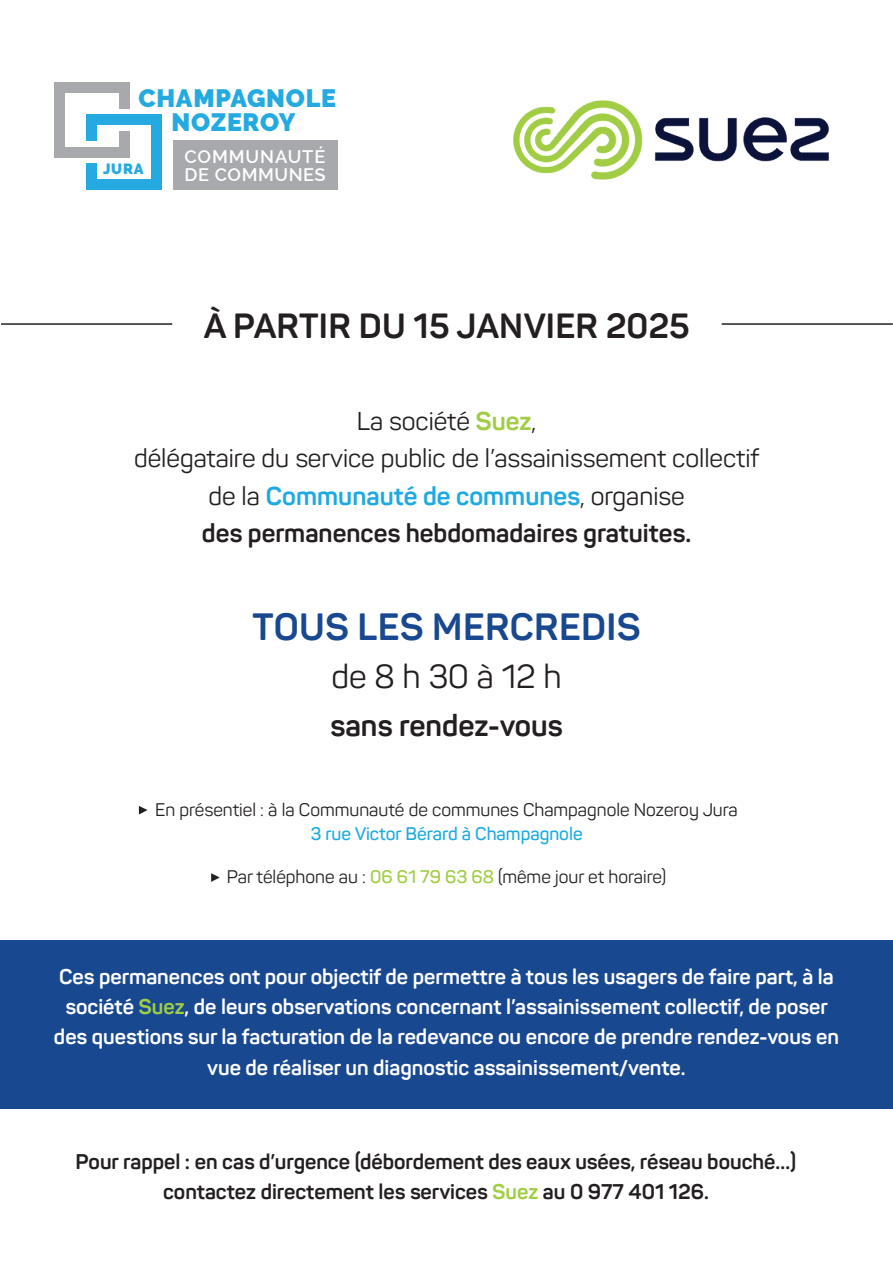
<style>
.page{position:relative;width:893px;height:1263px;background:#fff}
.page>*{position:absolute;margin:0;border:0;box-sizing:border-box;transform-origin:0 0}
.t1{font:700 37.5px "Panton";letter-spacing:.01em;color:#18488f}
.t2{font:700 34.5px "Panton";letter-spacing:.01em;color:#231f20}
.t3{font:33px "Panton";color:#231f20}
.t4{font:700 30px "Panton";color:#231f20}
.t5{font:25.5px/37.5px "Panton";color:#231f20;text-align:center}
.t6{font:900 25.05px "Raleway";letter-spacing:.03em;color:#24aae1}
.t7{font:700 21px/30px "Panton";color:#fff;text-align:center}
.t8{font:700 21px/30px "Panton";color:#231f20;text-align:center}
.t9{font:600 18.15px/18.6px "Raleway";letter-spacing:.03em;color:#fff}
.t10{font:18px "Panton";color:#231f20}
.t11{font:600 18px "Panton";color:#1eaae1}
.t12{font:900 14.85px "Raleway";color:#24aae1}
.s1{font-weight:700;color:#a0cd44}
.s2{font-weight:700;color:#1eaae1}
.s3{font-weight:700}
.s4{font-weight:600;color:#a0cd44}
.s5{color:#a0cd44}
</style>
<div class="page">
<div style="left:173px;top:140px;width:165px;height:50px;background:#a8a9ad"></div>
<div style="left:54px;top:147px;width:75px;height:10px;background:#a8a9ad"></div>
<div style="left:54px;top:82px;width:75px;height:10px;background:#a8a9ad"></div>
<div style="left:54px;top:82px;width:10px;height:75px;background:#a8a9ad"></div>
<div style="left:119px;top:131px;width:10px;height:26px;background:#a8a9ad"></div>
<div style="left:119px;top:82px;width:10px;height:26px;background:#a8a9ad"></div>
<div style="left:86px;top:114px;width:76px;height:11px;background:#24aae1"></div>
<div style="left:86px;top:179px;width:76px;height:11px;background:#24aae1"></div>
<div style="left:151px;top:114px;width:11px;height:76px;background:#24aae1"></div>
<div style="left:86px;top:114px;width:11px;height:27px;background:#24aae1"></div>
<div style="left:86px;top:164px;width:11px;height:26px;background:#24aae1"></div>
<img style="left:514px;top:100px;width:314px;height:80px">
<hr style="left:1px;top:323px;width:171px;height:2px;background:#231f20">
<svg style="left:139px;top:806px;width:9px;height:8px"></svg>
<svg style="left:211px;top:873px;width:9px;height:9px"></svg>
<div style="left:0;top:940px;width:893px;height:169px;background:#18488f"></div>
<hr style="left:722px;top:323px;width:171px;height:2px;background:#231f20">
<p class="t6" style="left:139px;top:84px;width:199px">CHAMPAGNOLE</p>
<p class="t12" style="left:103px;top:160px;width:42px">JURA</p>
<p class="t6" style="left:172px;top:108px;width:125px">NOZEROY</p>
<p class="t9" style="left:185px;top:147px;width:143px">COMMUNAUTÉ<br>DE COMMUNES</p>
<h2 class="t2" style="left:204px;top:304px;width:487px">À PARTIR DU 15 JANVIER 2025</h2>
<p class="t5" style="left:134px;top:402px;width:627px">La société <span class="s1">Suez</span>,<br>délégataire du service public de l’assainissement collectif de la <span class="s2">Communauté de communes</span>, organise<br><span class="s3">des permanences hebdomadaires gratuites.</span></p>
<h1 class="t1" style="left:252px;top:603px;width:390px">TOUS LES MERCREDIS</h1>
<h3 class="t3" style="left:331px;top:656px;width:232px">de 8 h 30 à 12 h</h3>
<h3 class="t4" style="left:330px;top:707px;width:234px">sans rendez-vous</h3>
<p class="t10" style="left:155px;top:799px;width:584px">En présentiel : à la Communauté de communes Champagnole Nozeroy Jura</p>
<p class="t11" style="left:310px;top:822px;width:274px">3 rue Victor Bérard à Champagnole</p>
<p class="t10" style="left:227px;top:866px;width:441px">Par téléphone au : <span class="s4">06 61 79 63 68</span> (même jour et horaire)</p>
<p class="t7" style="left:54px;top:962px;width:787px">Ces permanences ont pour objectif de permettre à tous les usagers de faire part, à la société <span class="s5">Suez</span>, de leurs observations concernant l’assainissement collectif, de poser des questions sur la facturation de la redevance ou encore de prendre rendez-vous en vue de réaliser un diagnostic assainissement/vente.</p>
<p class="t8" style="left:76px;top:1146px;width:722px">Pour rappel : en cas d’urgence (débordement des eaux usées, réseau bouché…) contactez directement les services <span class="s5">Suez</span> au 0 977 401 126.</p>
</div>
